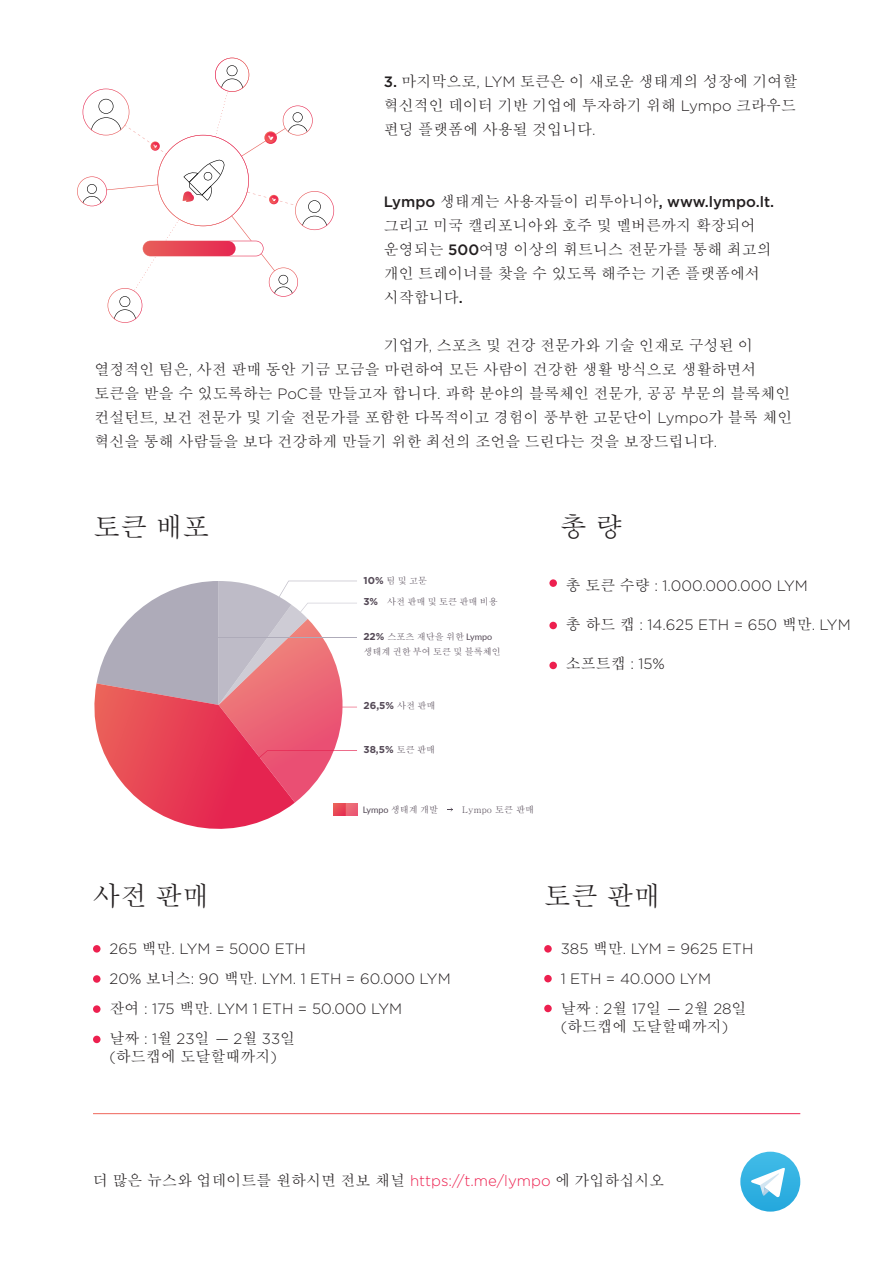
<style>
.page{position:relative;width:893px;height:1263px;background:#fff}
.page>*{position:absolute;margin:0;border:0;box-sizing:border-box;transform-origin:0 0}
.t1{font:500 27px "Adobe Myungjo Std";color:#231f20}
.t2{font:500 15px/24px "Adobe Myungjo Std";color:#231f20}
.t3{font:300 15px/30px "Gotham";color:#231f20}
.t4{font:500 15px "Gotham";color:#231f20}
.t5{font:700 10.05px "Gotham";color:#544956}
.t6{font:500 9px/15px "Adobe Myungjo Std";color:#544956}
.t7{font:9px "Lato";color:#544956}
.s1{font-family:"Gotham"}
.s2{font-family:"Gotham";font-weight:300}
.s3{font-family:"Adobe Myungjo Std"}
.s4{font-family:"Adobe Myungjo Std";font-weight:500}
.s5{font-family:"Gotham";font-weight:700;font-size:10.05px}
.s6{font-family:"Lato";font-weight:400}
.s7{font-family:"Adobe Myungjo Std";font-weight:500;font-size:9px}
.s8{font-family:"Gotham";font-weight:300;color:#ed204f}
</style>
<div class="page">
<div style="left:549px;top:579px;width:8px;height:8px;background:#ed204f;border-radius:50%"></div>
<div style="left:549px;top:622px;width:8px;height:7px;background:#ed204f;border-radius:50%"></div>
<div style="left:549px;top:662px;width:8px;height:7px;background:#ed204f;border-radius:50%"></div>
<div style="left:93px;top:945px;width:8px;height:7px;background:#ed204f;border-radius:50%"></div>
<div style="left:544px;top:945px;width:8px;height:7px;background:#ed204f;border-radius:50%"></div>
<div style="left:544px;top:975px;width:8px;height:7px;background:#ed204f;border-radius:50%"></div>
<div style="left:544px;top:1005px;width:8px;height:7px;background:#ed204f;border-radius:50%"></div>
<div style="left:93px;top:975px;width:8px;height:8px;background:#ed204f;border-radius:50%"></div>
<div style="left:93px;top:1005px;width:8px;height:8px;background:#ed204f;border-radius:50%"></div>
<div style="left:93px;top:1036px;width:8px;height:7px;background:#ed204f;border-radius:50%"></div>
<svg style="left:77px;top:58px;width:257px;height:265px"></svg>
<div style="left:740px;top:1152px;width:60px;height:59px;background:linear-gradient(to bottom,#44bde8,#25a8dd);border-radius:30px"></div>
<svg style="left:751px;top:1167px;width:34px;height:31px"></svg>
<svg style="left:94px;top:581px;width:263px;height:248px"></svg>
<p class="t2" style="left:384px;top:69px;width:415px;text-align:justify"><span class="s1">3.</span> 마지막으로<span class="s2">, LYM</span> 토큰은 이 새로운 생태계의 성장에 기여할 혁신적인 데이터 기반 기업에 투자하기 위해 <span class="s2">Lympo</span> 크라우드 펀딩 플랫폼에 사용될 것입니다<span class="s2">.</span></p>
<p class="t4" style="left:384px;top:192px;width:392px">Lympo <span class="s3">생태계는 사용자들이 리투아니아</span>, www.lympo.lt.</p>
<p class="t2" style="left:384px;top:214px;width:390px">그리고 미국 캘리포니아와 호주 및 멜버른까지 확장되어 운영되는 <span class="s1">500</span>여명 이상의 휘트니스 전문가를 통해 최고의 개인 트레이너를 찾을 수 있도록 해주는 기존 플랫폼에서 시작합니다<span class="s1">.</span></p>
<p class="t2" style="left:94px;top:334px;width:699px;text-indent:289px">기업가<span class="s2">,</span> 스포츠 및 건강 전문가와 기술 인재로 구성된 이 열정적인 팀은<span class="s2">,</span> 사전 판매 동안 기금 모금을 마련하여 모든 사람이 건강한 생활 방식으로 생활하면서 토큰을 받을 수 있도록하는 <span class="s2">PoC</span>를 만들고자 합니다<span class="s2">.</span> 과학 분야의 블록체인 전문가<span class="s2">,</span> 공공 부문의 블록체인 컨설턴트<span class="s2">,</span> 보건 전문가 및 기술 전문가를 포함한 다목적이고 경험이 풍부한 고문단이 <span class="s2">Lympo</span>가 블록 체인 혁신을 통해 사람들을 보다 건강하게 만들기 위한 최선의 조언을 드린다는 것을 보장드립니다<span class="s2">.</span></p>
<h1 class="t1" style="left:94px;top:513px;width:118px">토큰 배포</h1>
<h1 class="t1" style="left:560px;top:513px;width:64px">총 량</h1>
<p class="t3" style="left:566px;top:571px;width:243px"><span class="s4">총 토큰 수량</span> : 1.000.000.000 LYM</p>
<p class="t3" style="left:566px;top:610px;width:286px"><span class="s4">총 하드 캡</span> : 14.625 ETH = 650 <span class="s4">백만</span>. LYM</p>
<p class="t2" style="left:566px;top:652px;width:101px">소프트캡 <span class="s2">: 15%</span></p>
<p class="t6" style="left:363px;top:573px;width:65px"><span class="s5">10%</span> 팀 및 고문</p>
<p class="t6" style="left:363px;top:594px;width:136px"><span class="s5">3%</span> 사전 판매 및 토큰 판매 비용</p>
<p class="t6" style="left:363px;top:629px;width:139px"><span class="s5">22%</span> 스포츠 재단을 위한 <span class="s6">Lympo </span>생태계 권한 부여 토큰 및 블록체인</p>
<p class="t5" style="left:363px;top:698px;width:73px">26,5% <span class="s7">사전 판매</span></p>
<p class="t5" style="left:363px;top:742px;width:73px">38,5% <span class="s7">토큰 판매</span></p>
<p class="t7" style="left:363px;top:803px;width:77px">Lympo <span class="s4">생태계 개발</span></p>
<p class="t6" style="left:462px;top:802px;width:73px">Lympo 토큰 판매</p>
<h1 class="t1" style="left:93px;top:882px;width:118px">사전 판매</h1>
<p class="t3" style="left:110px;top:933px;width:343px">265 <span class="s4">백만</span>. LYM = 5000 ETH<br>20% <span class="s4">보너스</span>: 90 <span class="s4">백만</span>. LYM. 1 ETH = 60.000 LYM <span class="s4">잔여</span> : 175 <span class="s4">백만</span>. LYM 1 ETH = 50.000 LYM<br><span class="s4">날짜</span> : 1<span class="s4">월</span> 23<span class="s4">일</span> — 2<span class="s4">월</span> 33<span class="s4">일</span></p>
<p class="t2" style="left:110px;top:1044px;width:169px"><span class="s2">(</span>하드캡에 도달할때까지<span class="s2">)</span></p>
<h1 class="t1" style="left:544px;top:882px;width:118px">토큰 판매</h1>
<p class="t3" style="left:561px;top:933px;width:194px">385 <span class="s4">백만</span>. LYM = 9625 ETH<br>1 ETH = 40.000 LYM<br><span class="s4">날짜</span> : 2<span class="s4">월</span> 17<span class="s4">일</span> — 2<span class="s4">월</span> 28<span class="s4">일</span></p>
<p class="t2" style="left:561px;top:1014px;width:169px"><span class="s2">(</span>하드캡에 도달할때까지<span class="s2">)</span></p>
<p class="t2" style="left:93px;top:1168px;width:573px">더 많은 뉴스와 업데이트를 원하시면 전보 채널 <span class="s8">https://t.me/lympo</span> 에 가입하십시오</p>
</div>
